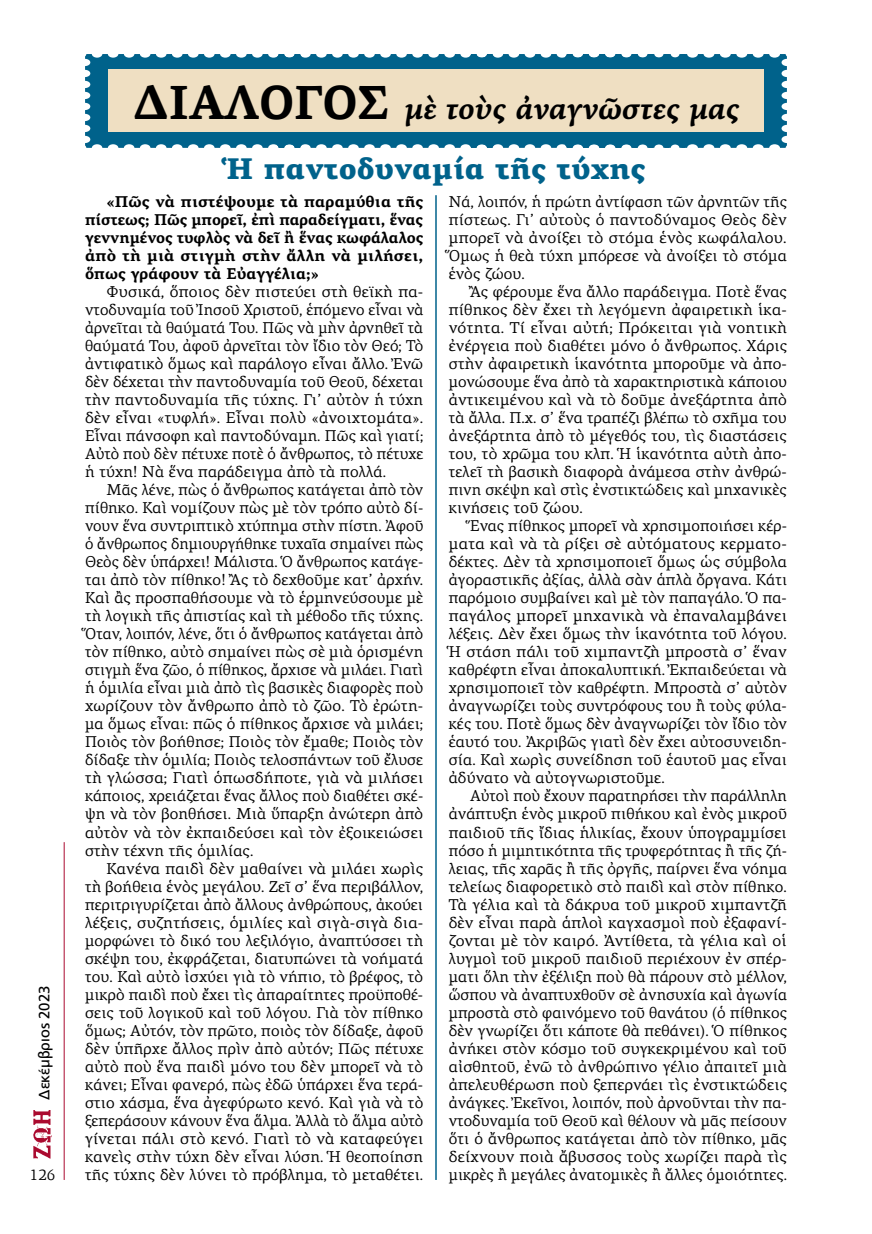
<style>
.page{position:relative;width:872px;height:1234px;background:#fff}
.page>*{position:absolute;margin:0;border:0;box-sizing:border-box;transform-origin:0 0}
.t1{font:900 30px/60.2px "PF Agora Serif Pro";color:#00628b;text-align:center}
.t2{font:15.75px/18px "PF Agora Serif Pro";letter-spacing:.01em;color:#000;text-align:justify}
.t3{font:700 15.75px/18px "PF Agora Serif Pro";color:#000;text-align:justify}
.t4{font:15px "PF Catalog Poly";color:#000}
.t5{font:15px "PF Agora Serif Pro";color:#000}
.s1{font-weight:700;font-size:48px;color:#000}
.s2{font-weight:700;font-style:italic;color:#000}
</style>
<div class="page">
<hr style="left:64px;top:842px;width:1px;height:337px;background:#aa0a2f">
<img style="left:33px;top:1110px;width:19px;height:48px">
<hr style="left:435px;top:195px;width:2px;height:984px;background:#00628b">
<svg style="left:85px;top:54px;width:702px;height:94px;background:#25789a"></svg>
<div style="left:108px;top:70px;width:655px;height:62px;background:#efdfc2"></div>
<p class="t4" style="left:36px;top:1099px;width:116px;rotate:-90deg">Δεκέμβριος 2023</p>
<p class="t5" style="left:30px;top:1165px;width:27px">126</p>
<h1 class="t1" style="left:133px;top:80px;width:607px"><span class="s1">ΔΙΑΛΟΓΟΣ</span> <span class="s2">μὲ τοὺς ἀναγνῶστες μας<br></span>Ἡ παντοδυναμία τῆς τύχης</h1>
<p class="t3" style="left:85px;top:193px;width:340px;text-indent:21px">«Πῶς νὰ πιστέψουμε τὰ παραμύθια τῆς πίστεως; Πῶς μπορεῖ, ἐπὶ παραδείγματι, ἕνας γεννημένος τυφλὸς νὰ δεῖ ἢ ἕνας κωφάλαλος ἀπὸ τὴ μιὰ στιγμὴ στὴν ἄλλη νὰ μιλήσει, ὅπως γράφουν τὰ Εὐαγγέλια;»</p>
<p class="t2" style="left:85px;top:283px;width:340px;text-indent:21px">Φυσικά, ὅποιος δὲν πιστεύει στὴ θεϊκὴ πα&shy;ντοδυναμία τοῦ Ἰησοῦ Χριστοῦ, ἑπόμενο εἶναι νὰ ἀρνεῖται τὰ θαύματά Του. Πῶς νὰ μὴν ἀρνηθεῖ τὰ θαύματά Του, ἀφοῦ ἀρνεῖται τὸν ἴδιο τὸν Θεό; Τὸ ἀντιφατικὸ ὅμως καὶ παράλογο εἶναι ἄλλο. Ἐνῶ δὲν δέχεται τὴν παντοδυναμία τοῦ Θεοῦ, δέχεται τὴν παντοδυναμία τῆς τύχης. Γι’ αὐτὸν ἡ τύχη δὲν εἶναι «τυφλή». Εἶναι πολὺ «ἀνοιχτομάτα».<br>Εἷναι πάνσοφη καὶ παντοδύναμη. Πῶς καὶ γιατί; Αὐτὸ ποὺ δὲν πέτυχε ποτὲ ὁ ἄνθρωπος, τὸ πέτυχε ἡ τύχη! Νὰ ἕνα παράδειγμα ἀπὸ τὰ πολλά.</p>
<p class="t2" style="left:85px;top:481px;width:340px;text-indent:21px">Μᾶς λένε, πὼς ὁ ἄνθρωπος κατάγεται ἀπὸ τὸν πίθηκο. Καὶ νομίζουν πὼς μὲ τὸν τρόπο αὐτὸ δί&shy;νουν ἕνα συντριπτικὸ χτύπημα στὴν πίστη. Ἀφοῦ ὁ ἄνθρωπος δημιουργήθηκε τυχαῖα σημαίνει πὼς Θεὸς δὲν ὑπάρχει! Μάλιστα. Ὁ ἄνθρωπος κατάγε&shy;ται ἀπὸ τὸν πίθηκο! Ἂς τὸ δεχθοῦμε κατ’ ἀρχήν.<br>Καὶ ἂς προσπαθήσουμε νὰ τὸ ἑρμηνεύσουμε μὲ τὴ λογικὴ τῆς ἀπιστίας καὶ τὴ μέθοδο τῆς τύχης.<br>Ὅταν, λοιπόν, λένε, ὅτι ὁ ἄνθρωπος κατάγεται ἀπὸ τὸν πίθηκο, αὐτὸ σημαίνει πὼς σὲ μιὰ ὁρισμένη στιγμὴ ἕνα ζῶο, ὁ πίθηκος, ἄρχισε νὰ μιλάει. Γιατὶ ἡ ὁμιλία εἶναι μιὰ ἀπὸ τὶς βασικὲς διαφορὲς ποὺ χωρίζουν τὸν ἄνθρωπο ἀπὸ τὸ ζῶο. Τὸ ἐρώτη&shy;μα ὅμως εἶναι: πῶς ὁ πίθηκος ἄρχισε νὰ μιλάει; Ποιὸς τὸν βοήθησε; Ποιὸς τὸν ἔμαθε; Ποιὸς τὸν δίδαξε τὴν ὁμιλία; Ποιὸς τελοσπάντων τοῦ ἔλυσε τὴ γλώσσα; Γιατὶ ὁπωσδήποτε, γιὰ νὰ μιλήσει κάποιος, χρειάζεται ἕνας ἄλλος ποὺ διαθέτει σκέ&shy;ψη νὰ τὸν βοηθήσει. Μιὰ ὕπαρξη ἀνώτερη ἀπὸ αὐτὸν νὰ τὸν ἐκπαιδεύσει καὶ τὸν ἐξοικειώσει στὴν τέχνη τῆς ὁμιλίας.</p>
<p class="t2" style="left:85px;top:859px;width:340px;text-indent:21px">Κανένα παιδὶ δὲν μαθαίνει νὰ μιλάει χωρὶς τὴ βοήθεια ἑνὸς μεγάλου. Ζεῖ σ’ ἕνα περιβάλλον, περιτριγυρίζεται ἀπὸ ἄλλους ἀνθρώπους, ἀκούει λέξεις, συζητήσεις, ὁμιλίες καὶ σιγὰ-σιγὰ δια&shy;μορφώνει τὸ δικό του λεξιλόγιο, ἀναπτύσσει τὴ σκέψη του, ἐκφράζεται, διατυπώνει τὰ νοήματά του. Καὶ αὐτὸ ἰσχύει γιὰ τὸ νήπιο, τὸ βρέφος, τὸ μικρὸ παιδὶ ποὺ ἔχει τὶς ἀπαραίτητες προϋποθέ&shy;σεις τοῦ λογικοῦ καὶ τοῦ λόγου. Γιὰ τὸν πίθηκο ὅμως; Αὐτόν, τὸν πρῶτο, ποιὸς τὸν δίδαξε, ἀφοῦ δὲν ὑπῆρχε ἄλλος πρὶν ἀπὸ αὐτόν; Πῶς πέτυχε αὐτὸ ποὺ ἕνα παιδὶ μόνο του δὲν μπορεῖ νὰ τὸ κάνει; Εἶναι φανερό, πὼς ἐδῶ ὑπάρχει ἕνα τερά&shy;στιο χάσμα, ἕνα ἀγεφύρωτο κενό. Καὶ γιὰ νὰ τὸ ξεπεράσουν κάνουν ἕνα ἅλμα. Ἀλλὰ τὸ ἅλμα αὐτὸ γίνεται πάλι στὸ κενό. Γιατὶ τὸ νὰ καταφεύγει κανεὶς στὴν τύχη δὲν εἶναι λύση. Ἡ θεοποίηση τῆς τύχης δὲν λύνει τὸ πρόβλημα, τὸ μεταθέτει.</p>
<p class="t2" style="left:449px;top:193px;width:340px">Νά, λοιπόν, ἡ πρώτη ἀντίφαση τῶν ἀρνητῶν τῆς πίστεως. Γι’ αὐτοὺς ὁ παντοδύναμος Θεὸς δὲν μπορεῖ νὰ ἀνοίξει τὸ στόμα ἑνὸς κωφάλαλου.<br>Ὅμως ἡ θεὰ τύχη μπόρεσε νὰ ἀνοίξει τὸ στόμα ἑνὸς ζώου.</p>
<p class="t2" style="left:449px;top:283px;width:340px;text-indent:21px">Ἂς φέρουμε ἕνα ἄλλο παράδειγμα. Ποτὲ ἕνας πίθηκος δὲν ἔχει τὴ λεγόμενη ἀφαιρετικὴ ἱκα&shy;νότητα. Τί εἶναι αὐτή; Πρόκειται γιὰ νοητικὴ ἐνέργεια ποὺ διαθέτει μόνο ὁ ἄνθρωπος. Χάρις στὴν ἀφαιρετικὴ ἱκανότητα μποροῦμε νὰ ἀπο&shy;μονώσουμε ἕνα ἀπὸ τὰ χαρακτηριστικὰ κάποιου ἀντικειμένου καὶ νὰ τὸ δοῦμε ἀνεξάρτητα ἀπὸ τὰ ἄλλα. Π.χ. σ’ ἕνα τραπέζι βλέπω τὸ σχῆμα του ἀνεξάρτητα ἀπὸ τὸ μέγεθός του, τὶς διαστάσεις του, τὸ χρῶμα του κλπ. Ἡ ἱκανότητα αὐτὴ ἀπο&shy;τελεῖ τὴ βασικὴ διαφορὰ ἀνάμεσα στὴν ἀνθρώ&shy;πινη σκέψη καὶ στὶς ἐνστικτώδεις καὶ μηχανικὲς κινήσεις τοῦ ζώου.</p>
<p class="t2" style="left:449px;top:517px;width:340px;text-indent:21px">Ἕνας πίθηκος μπορεῖ νὰ χρησιμοποιήσει κέρ&shy;ματα καὶ νὰ τὰ ρίξει σὲ αὐτόματους κερματο&shy;δέκτες. Δὲν τὰ χρησιμοποιεῖ ὅμως ὡς σύμβολα ἀγοραστικῆς ἀξίας, ἀλλὰ σὰν ἁπλὰ ὄργανα. Κάτι παρόμοιο συμβαίνει καὶ μὲ τὸν παπαγάλο. Ὁ πα&shy;παγάλος μπορεῖ μηχανικὰ νὰ ἐπαναλαμβάνει λέξεις. Δὲν ἔχει ὅμως τὴν ἱκανότητα τοῦ λόγου.<br>Ἡ στάση πάλι τοῦ χιμπαντζὴ μπροστὰ σ’ ἕναν καθρέφτη εἶναι ἀποκαλυπτική. Ἐκπαιδεύεται νὰ χρησιμοποιεῖ τὸν καθρέφτη. Μπροστὰ σ’ αὐτὸν ἀναγνωρίζει τοὺς συντρόφους του ἢ τοὺς φύλα&shy;κές του. Ποτὲ ὅμως δὲν ἀναγνωρίζει τὸν ἴδιο τὸν ἑαυτό του. Ἀκριβῶς γιατὶ δὲν ἔχει αὐτοσυνειδη&shy;σία. Καὶ χωρὶς συνείδηση τοῦ ἑαυτοῦ μας εἶναι ἀδύνατο νὰ αὐτογνωριστοῦμε.</p>
<p class="t2" style="left:449px;top:787px;width:340px;text-indent:21px">Αὐτοὶ ποὺ ἔχουν παρατηρήσει τὴν παράλληλη ἀνάπτυξη ἑνὸς μικροῦ πιθήκου καὶ ἐνὸς μικροῦ παιδιοῦ τῆς ἴδιας ἡλικίας, ἔχουν ὑπογραμμίσει πόσο ἡ μιμητικότητα τῆς τρυφερότητας ἢ τῆς ζή&shy;λειας, τῆς χαρᾶς ἢ τῆς ὀργῆς, παίρνει ἕνα νόημα τελείως διαφορετικὸ στὸ παιδὶ καὶ στὸν πίθηκο.<br>Τὰ γέλια καὶ τὰ δάκρυα τοῦ μικροῦ χιμπαντζῆ δὲν εἶναι παρὰ ἁπλοὶ καγχασμοὶ ποὺ ἐξαφανί&shy;ζονται μὲ τὸν καιρό. Ἀντίθετα, τὰ γέλια καὶ οἱ λυγμοὶ τοῦ μικροῦ παιδιοῦ περιέχουν ἐν σπέρ&shy;ματι ὅλη τὴν ἐξέλιξη ποὺ θὰ πάρουν στὸ μέλλον, ὥσπου νὰ ἀναπτυχθοῦν σὲ ἀνησυχία καὶ ἀγωνία μπροστὰ στὸ φαινόμενο τοῦ θανάτου (ὁ πίθηκος δὲν γνωρίζει ὅτι κάποτε θὰ πεθάνει). Ὁ πίθηκος ἀνήκει στὸν κόσμο τοῦ συγκεκριμένου καὶ τοῦ αἰσθητοῦ, ἐνῶ τὸ ἀνθρώπινο γέλιο ἀπαιτεῖ μιὰ ἀπελευθέρωση ποὺ ξεπερνάει τὶς ἐνστικτώδεις ἀνάγκες. Ἐκεῖνοι, λοιπόν, ποὺ ἀρνοῦνται τὴν πα&shy;ντοδυναμία τοῦ Θεοῦ καὶ θέλουν νὰ μᾶς πείσουν ὅτι ὁ ἄνθρωπος κατάγεται ἀπὸ τὸν πίθηκο, μᾶς δείχνουν ποιὰ ἄβυσσος τοὺς χωρίζει παρὰ τὶς μικρὲς ἢ μεγάλες ἀνατομικὲς ἢ ἄλλες ὁμοιότητες.</p>
</div>
